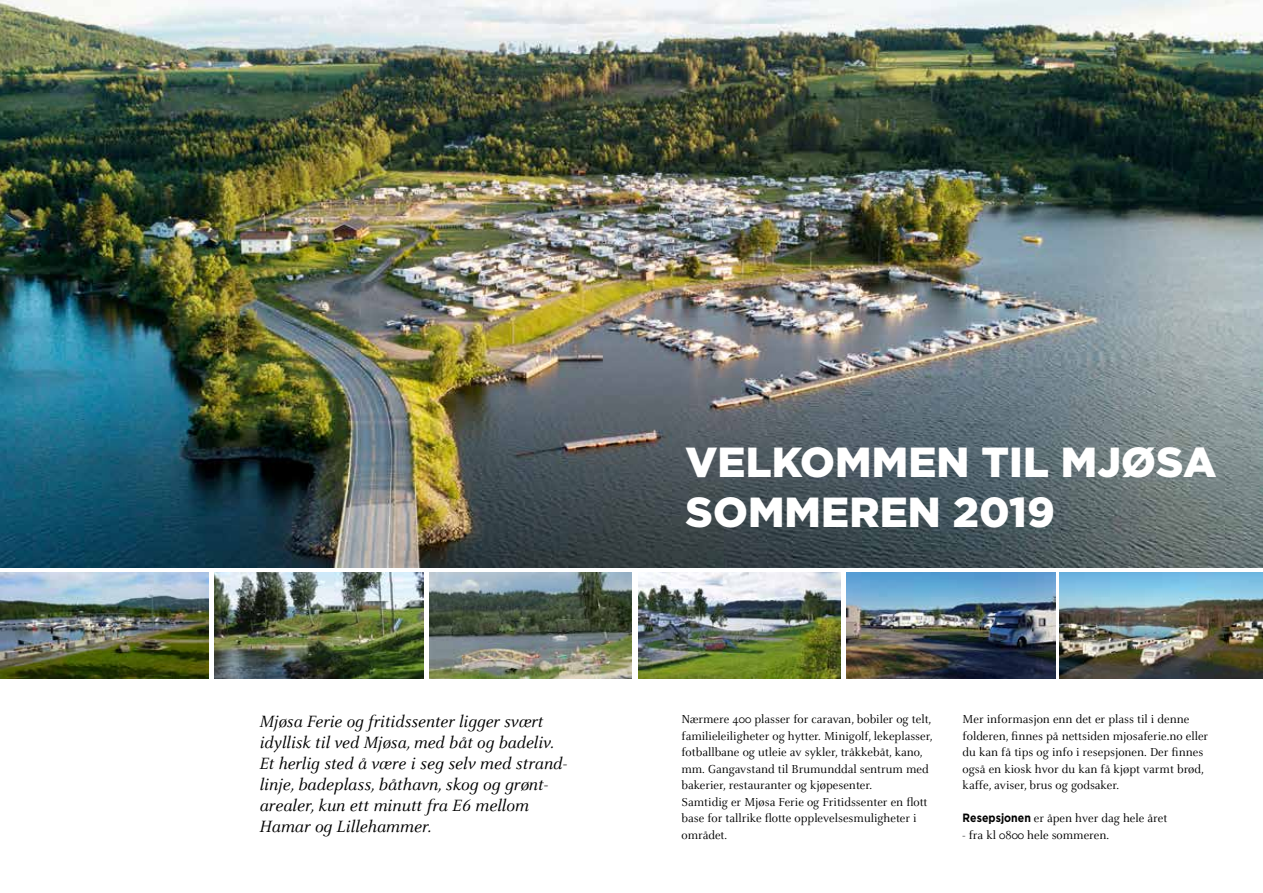
<style>
.page{position:relative;width:1263px;height:893px;background:#fff}
.page>*{position:absolute;margin:0;border:0;box-sizing:border-box;transform-origin:0 0}
.t1{font:900 42px/50.4px "Gotham";letter-spacing:.005em;color:#fff}
.t2{font:italic 18px/21px "Celeste";color:#000}
.t3{font:12.75px/16.5px "Celeste";color:#000}
.s1{font-family:"Gotham";font-weight:700;font-size:12px}
</style>
<div class="page">
<img style="left:0;top:0;width:1263px;height:567px">
<img style="left:0;top:573px;width:209px;height:106px">
<img style="left:215px;top:573px;width:208px;height:106px">
<img style="left:429px;top:573px;width:202px;height:106px">
<img style="left:638px;top:573px;width:202px;height:106px">
<img style="left:847px;top:573px;width:208px;height:106px">
<img style="left:1060px;top:573px;width:203px;height:106px">
<h2 class="t2" style="left:259px;top:711px;width:309px">Mjøsa Ferie og fritidssenter ligger svært idyllisk til ved Mjøsa, med båt og badeliv.<br>Et herlig sted å være i seg selv med strand&shy;linje, badeplass, båthavn, skog og grønt&shy;arealer, kun ett minutt fra E6 mellom Hamar og Lillehammer.</h2>
<h1 class="t1" style="left:685px;top:436px;width:533px">VELKOMMEN TIL MJØSA<br>SOMMEREN 2019</h1>
<p class="t3" style="left:681px;top:711px;width:253px">Nærmere 400 plasser for caravan, bobiler og telt, familieleiligheter og hytter. Minigolf, lekeplasser, fotballbane og utleie av sykler, tråkkebåt, kano, mm. Gangavstand til Brumunddal sentrum med bakerier, restauranter og kjøpesenter.<br>Samtidig er Mjøsa Ferie og Fritidssenter en flott base for tallrike flotte opplevelsesmuligheter i området.</p>
<p class="t3" style="left:963px;top:711px;width:247px">Mer informasjon enn det er plass til i denne folderen, finnes på nettsiden mjosaferie.no eller du kan få tips og info i resepsjonen. Der finnes også en kiosk hvor du kan få kjøpt varmt brød, kaffe, aviser, brus og godsaker.</p>
<p class="t3" style="left:963px;top:810px;width:206px"><span class="s1">Resepsjonen</span> er åpen hver dag hele året</p>
<p class="t3" style="left:963px;top:827px;width:148px">- fra kl 0800 hele sommeren.</p>
</div>
